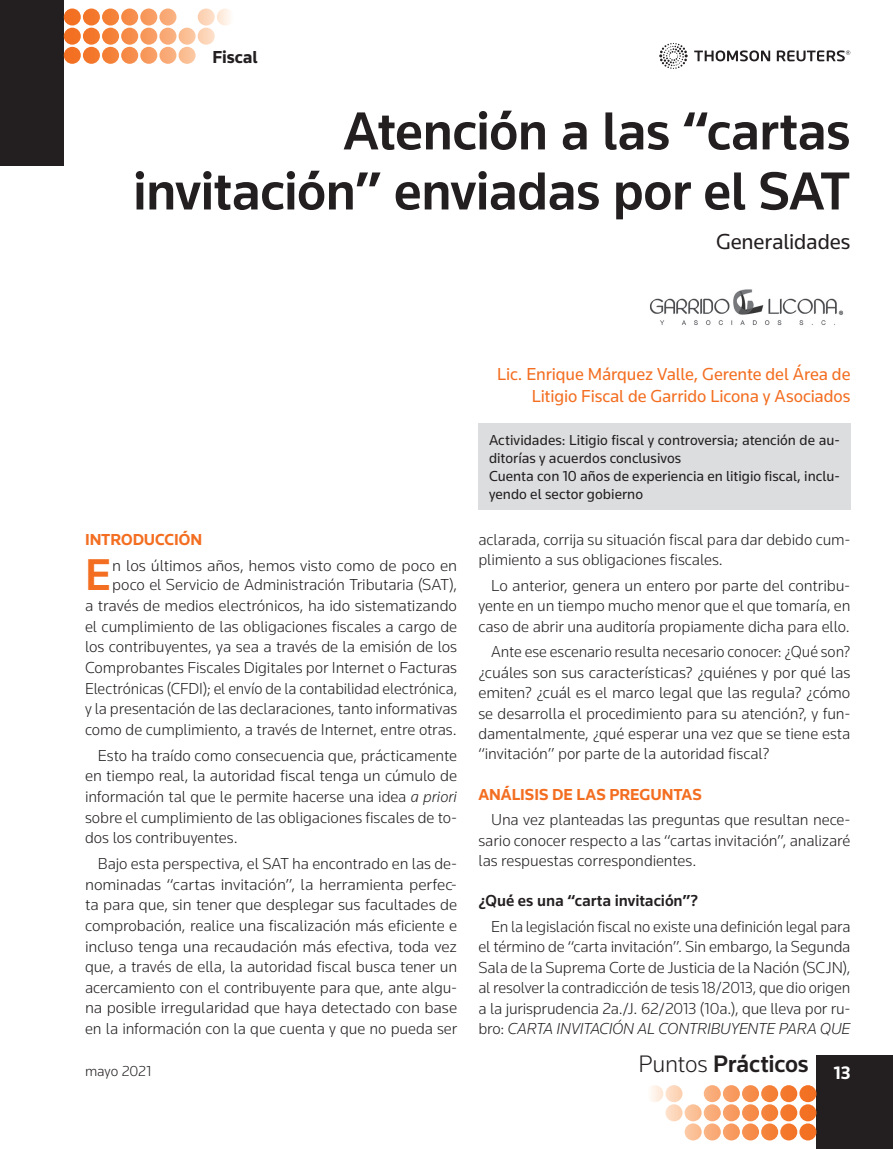
<style>
.page{position:relative;width:893px;height:1149px;background:#fff}
.page>*{position:absolute;margin:0;border:0;box-sizing:border-box;transform-origin:0 0}
.t1{font:500 55.5px/60px "Knowledge";letter-spacing:-.015em;color:#231f20;text-align:right}
.t2{font:500 46.2px "Knowledge";color:#f36e21}
.t3{font:500 24.75px "Knowledge";letter-spacing:-.01em;color:#231f20}
.t4{font:22.5px "Knowledge";letter-spacing:-.005em;color:#231f20}
.t5{font:18px/21.6px "Knowledge";letter-spacing:-.005em;color:#f36e21;text-align:right}
.t6{font:700 18px "Knowledge";letter-spacing:-.005em;color:#231f20}
.t7{font:300 16.5px/20.5px "Knowledge";letter-spacing:-.005em;color:#231f20;text-align:justify}
.t8{font:700 16.5px "Knowledge";color:#f36e21}
.t9{font:500 16.5px "Knowledge";letter-spacing:-.005em;color:#231f20}
.t10{font:15px/18px "Knowledge";color:#231f20}
.t11{font:300 15px "Knowledge";color:#231f20}
.s1{font-style:italic}
.s2{font-weight:300}
</style>
<div class="page">
<div style="left:0;top:0;width:64px;height:166px;background:#231f20"></div>
<svg style="left:64px;top:9px;width:166px;height:55px"></svg>
<div style="left:816px;top:1054px;width:77px;height:94px;background:#231f20"></div>
<svg style="left:651px;top:1085px;width:165px;height:55px"></svg>
<svg style="left:659px;top:43px;width:191px;height:26px"></svg>
<img style="left:650px;top:289px;width:194px;height:36px">
<div style="left:478px;top:422px;width:372px;height:87px;background:#dcdddf"></div>
<p class="t6" style="left:213px;top:46px;width:46px">Fiscal</p>
<h1 class="t1" style="left:133px;top:100px;width:719px">Atención a las “cartas invitación” enviadas por el SAT</h1>
<h3 class="t4" style="left:716px;top:227px;width:136px">Generalidades</h3>
<p class="t5" style="left:497px;top:362px;width:355px">Lic. Enrique Márquez Valle, Gerente del Área de<br>Litigio Fiscal de Garrido Licona y Asociados</p>
<p class="t8" style="left:85px;top:529px;width:119px">INTRODUCCIÓN</p>
<h2 class="t2" style="left:85px;top:546px;width:28px">E</h2>
<p class="t7" style="left:85px;top:554px;width:374px;text-align:right">n los últimos años, hemos visto como de poco en poco el Servicio de Administración Tributaria (SAT),<br>a través de medios electrónicos, ha ido sistematizando el cumplimiento de las obligaciones fiscales a cargo de los contribuyentes, ya sea a través de la emisión de los Comprobantes Fiscales Digitales por Internet o Facturas Electrónicas (CFDI); el envío de la contabilidad electrónica, y la presentación de las declaraciones, tanto informativas como de cumplimiento, a través de Internet, entre otras.</p>
<p class="t7" style="left:85px;top:744px;width:374px;text-indent:13px">Esto ha traído como consecuencia que, prácticamente en tiempo real, la autoridad fiscal tenga un cúmulo de información tal que le permite hacerse una idea <span class="s1">a priori </span>sobre el cumplimiento de las obligaciones fiscales de to&shy;dos los contribuyentes.</p>
<p class="t7" style="left:85px;top:852px;width:374px;text-indent:13px">Bajo esta perspectiva, el SAT ha encontrado en las de&shy;nominadas “cartas invitación”, la herramienta perfec&shy;ta para que, sin tener que desplegar sus facultades de comprobación, realice una fiscalización más eficiente e incluso tenga una recaudación más efectiva, toda vez que, a través de ella, la autoridad fiscal busca tener un acercamiento con el contribuyente para que, ante algu&shy;na posible irregularidad que haya detectado con base en la información con la que cuenta y que no pueda ser</p>
<p class="t10" style="left:489px;top:430px;width:352px">Actividades: Litigio fiscal y controversia; atención de au&shy;ditorías y acuerdos conclusivos<br>Cuenta con 10 años de experiencia en litigio fiscal, inclu&shy;yendo el sector gobierno</p>
<p class="t7" style="left:478px;top:528px;width:374px">aclarada, corrija su situación fiscal para dar debido cum&shy;plimiento a sus obligaciones fiscales.</p>
<p class="t7" style="left:478px;top:574px;width:374px;text-indent:13px">Lo anterior, genera un entero por parte del contribu&shy;yente en un tiempo mucho menor que el que tomaría, en caso de abrir una auditoría propiamente dicha para ello.</p>
<p class="t7" style="left:478px;top:641px;width:374px;text-indent:13px">Ante ese escenario resulta necesario conocer: ¿Qué son? ¿cuáles son sus características? ¿quiénes y por qué las emiten? ¿cuál es el marco legal que las regula? ¿cómo se desarrolla el procedimiento para su atención?, y fun&shy;damentalmente, ¿qué esperar una vez que se tiene esta “invitación” por parte de la autoridad fiscal?</p>
<p class="t8" style="left:478px;top:783px;width:225px">ANÁLISIS DE LAS PREGUNTAS</p>
<p class="t7" style="left:478px;top:809px;width:374px;text-indent:13px">Una vez planteadas las preguntas que resultan nece&shy;sario conocer respecto a las “cartas invitación”, analizaré las respuestas correspondientes.</p>
<p class="t9" style="left:478px;top:890px;width:221px">¿Qué es una “carta invitación”?</p>
<p class="t7" style="left:478px;top:915px;width:374px;text-indent:13px">En la legislación fiscal no existe una definición legal para el término de “carta invitación”. Sin embargo, la Segunda Sala de la Suprema Corte de Justicia de la Nación (SCJN), al resolver la contradicción de tesis 18/2013, que dio origen a la jurisprudencia 2a./J. 62/2013 (10a.), que lleva por ru&shy;bro: <span class="s1">CARTA INVITACIÓN AL CONTRIBUYENTE PARA QUE</span></p>
<p class="t11" style="left:85px;top:1060px;width:68px">mayo 2021</p>
<h3 class="t3" style="left:638px;top:1048px;width:214px"><span class="s2">Puntos</span> Prácticos <sub>13</sub></h3>
</div>
